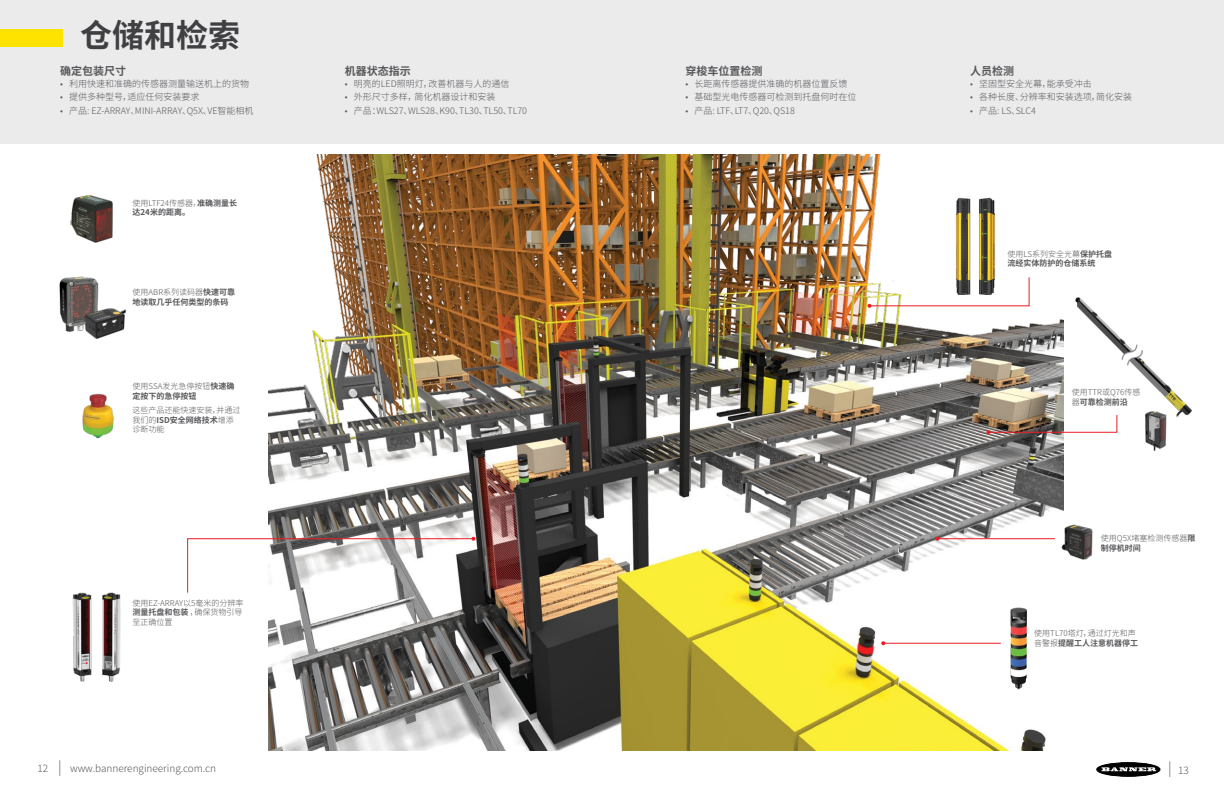
<style>
.page{position:relative;width:1224px;height:792px;background:#fff}
.page>*{position:absolute;margin:0;border:0;box-sizing:border-box;transform-origin:0 0}
.t1{font:700 32px "Source Han Sans CN";color:#404042}
.t2{font:700 11px "Source Han Sans CN";color:#58585b}
.t3{font:300 10px "Source Han Sans CN";color:#58585b}
.t4{font:300 9px "Source Han Sans CN";color:#58585b}
.t5{font:300 8px/9.6px "Source Han Sans CN";color:#58585b}
.t6{font:700 8px/9.6px "Source Han Sans CN";color:#58585b}
.s1{font-weight:300}
.s2{font-weight:700}
.s3{font-size:14px}
</style>
<div class="page">
<img style="left:1063px;top:297px;width:129px;height:120px">
<div style="left:0;top:0;width:1224px;height:144px;background:#ebebec"></div>
<div style="left:0;top:29px;width:62px;height:18px;background:#ffe300"></div>
<img style="left:269px;top:155px;width:794px;height:596px">
<hr style="left:883px;top:643px;width:118px;height:1px;background:#ed1b23">
<svg style="left:881px;top:641px;width:4px;height:4px"></svg>
<hr style="left:937px;top:538px;width:118px;height:1px;background:#ed1b23">
<svg style="left:935px;top:537px;width:4px;height:4px"></svg>
<svg style="left:986px;top:414px;width:132px;height:20px"></svg>
<svg style="left:187px;top:537px;width:288px;height:57px"></svg>
<svg style="left:867px;top:276px;width:163px;height:32px"></svg>
<img style="left:1001px;top:600px;width:29px;height:91px">
<img style="left:72px;top:592px;width:49px;height:90px">
<img style="left:82px;top:393px;width:32px;height:46px">
<img style="left:70px;top:195px;width:43px;height:48px">
<img style="left:59px;top:276px;width:40px;height:56px">
<img style="left:82px;top:303px;width:44px;height:36px">
<img style="left:1055px;top:520px;width:38px;height:43px">
<img style="left:1131px;top:407px;width:47px;height:44px">
<svg style="left:1097px;top:763px;width:63px;height:13px"></svg>
<div style="left:1097px;top:763px;width:63px;height:13px;border:1px solid #000;border-radius:50%"></div>
<svg style="left:1101px;top:767px;width:55px;height:4px"></svg>
<img style="left:927px;top:197px;width:96px;height:98px">
<h1 class="t1" style="left:80px;top:17px;width:161px">仓储和检索</h1>
<p class="t2" style="left:60px;top:64px;width:68px">确定包装尺寸</p>
<p class="t4" style="left:60px;top:78px;width:191px">• 利用快速和准确的传感器测量输送机上的货物</p>
<p class="t4" style="left:60px;top:92px;width:141px">• 提供多种型号，适应任何安装要求</p>
<p class="t4" style="left:60px;top:106px;width:195px">• 产品: EZ-ARRAY、MINI-ARRAY、Q5X、VE智能相机</p>
<p class="t6" style="left:133px;top:198px;width:106px"><span class="s1">使用LTF24传感器，</span>准确测量长达24米的距离。</p>
<p class="t6" style="left:133px;top:287px;width:104px"><span class="s1">使用ABR系列读码器</span>快速可靠地读取几乎任何类型的条码</p>
<p class="t5" style="left:133px;top:382px;width:103px">使用SSA发光急停按钮<span class="s2">快速确定按下的急停按钮</span></p>
<p class="t5" style="left:133px;top:405px;width:109px">这些产品还能快速安装，并通过我们的<span class="s2">ISD安全网络技术</span>增添诊断功能</p>
<p class="t5" style="left:133px;top:598px;width:112px">使用EZ-ARRAY以5毫米的分辨率<span class="s2">测量托盘和包装</span> ，确保货物引导至正确位置</p>
<p class="t2" style="left:345px;top:64px;width:67px">机器状态指示</p>
<p class="t4" style="left:345px;top:78px;width:166px">• 明亮的LED照明灯，改善机器与人的通信</p>
<p class="t4" style="left:345px;top:92px;width:152px">• 外形尺寸多样，简化机器设计和安装</p>
<p class="t4" style="left:345px;top:106px;width:184px">• 产品：WLS27、WLS28、K90、TL30、TL50、TL70</p>
<p class="t2" style="left:685px;top:64px;width:78px">穿梭车位置检测</p>
<p class="t4" style="left:685px;top:78px;width:163px">• 长距离传感器提供准确的机器位置反馈</p>
<p class="t4" style="left:685px;top:92px;width:172px">• 基础型光电传感器可检测到托盘何时在位</p>
<p class="t4" style="left:685px;top:106px;width:111px">• 产品: LTF、LT7、Q20、QS18</p>
<p class="t2" style="left:970px;top:64px;width:45px">人员检测</p>
<p class="t4" style="left:970px;top:78px;width:123px">• 坚固型安全光幕，能承受冲击</p>
<p class="t4" style="left:970px;top:92px;width:163px">• 各种长度、分辨率和安装选项，简化安装</p>
<p class="t4" style="left:970px;top:106px;width:67px">• 产品: LS、SLC4</p>
<p class="t6" style="left:1007px;top:249px;width:106px"><span class="s1">使用LS系列安全光幕</span>保护托盘流经实体防护的仓储系统</p>
<p class="t5" style="left:1072px;top:388px;width:70px">使用TTR或Q76传感器<span class="s2">可靠检测前沿</span></p>
<p class="t5" style="left:1101px;top:533px;width:96px">使用Q5X堵塞检测传感器<span class="s2">限制停机时间</span></p>
<p class="t5" style="left:1034px;top:629px;width:105px">使用TL70塔灯，通过灯光和声音警报<span class="s2">提醒工人注意机器停工</span></p>
<p class="t3" style="left:37px;top:763px;width:180px">12 <span class="s3">|</span> www.bannerengineering.com.cn</p>
<p class="t3" style="left:1168px;top:765px;width:22px"><span class="s3">|</span> 13</p>
</div>
